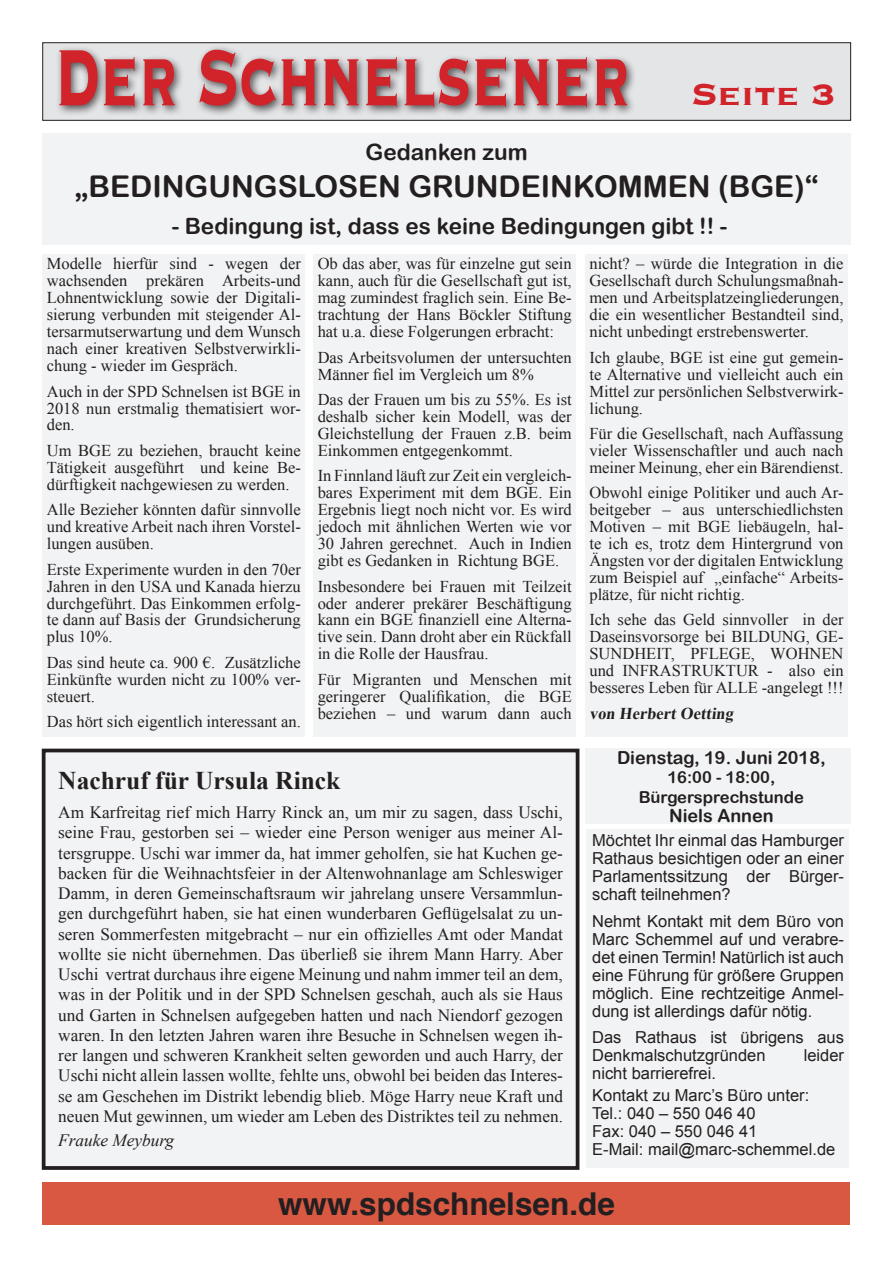
<style>
.page{position:relative;width:893px;height:1263px;background:#fff}
.page>*{position:absolute;margin:0;border:0;box-sizing:border-box;transform-origin:0 0}
.t1{font:700 104.55px "Copperplate";color:#d1232a;scale:.61 1}
.t2{font:700 39px "Copperplate";color:#d1232a}
.t3{font:700 31.5px "Helvetica";color:#231f20}
.t4{font:30px "Arial Rounded MT Bold";color:#231f20}
.t5{font:700 25.5px "Times New Roman";color:#231f20}
.t6{font:22.5px "Arial Rounded MT Bold";color:#231f20}
.t7{font:18px "Arial Rounded MT Bold";color:#231f20}
.t8{font:17.25px/20.2px "Times New Roman";color:#231f20;text-align:justify}
.t9{font:italic 17.25px "Times New Roman";color:#231f20}
.t10{font:16.5px/17px "Times New Roman";color:#231f20;text-align:justify}
.t11{font:16.5px/18px "Arial";color:#231f20}
.t12{font:16.5px/19.5px "Arial Rounded MT Bold";color:#231f20;text-align:center}
.t13{font:700 16.5px "Times New Roman";color:#231f20}
</style>
<div class="page">
<div style="left:43px;top:133px;width:808px;height:111px;background:#f2f3f4"></div>
<div style="left:43px;top:254px;width:262px;height:482px;background:#f2f3f4"></div>
<div style="left:313px;top:254px;width:263px;height:482px;background:#f2f3f4"></div>
<div style="left:585px;top:254px;width:263px;height:482px;background:#f2f3f4"></div>
<div style="left:43px;top:1182px;width:807px;height:43px;background:#d95842"></div>
<div style="left:43px;top:43px;width:808px;height:77px;background:#e4e5e7"></div>
<div style="left:55px;top:44px;width:582px;height:74px;background:#231f20;opacity:.75"></div>
<div style="left:44px;top:750px;width:534px;height:418px;background:#f2f3f4"></div>
<div style="left:42px;top:749px;width:537px;height:421px;border:4px solid #231f20"></div>
<div style="left:586px;top:830px;width:262px;height:338px;background:#f2f3f4"></div>
<div style="left:585px;top:749px;width:265px;height:75px;background:#f2f3f4"></div>
<h1 class="t1" style="left:54px;top:8px;width:945px">Der Schnelsener</h1>
<h2 class="t2" style="left:691px;top:68px;width:146px">Seite 3</h2>
<h3 class="t6" style="left:366px;top:139px;width:164px">Gedanken zum</h3>
<h3 class="t4" style="left:75px;top:168px;width:745px">„BEDINGUNGSLOSEN GRUNDEINKOMMEN (BGE)“</h3>
<h3 class="t6" style="left:172px;top:212px;width:557px">- Bedingung ist, dass es keine Bedingungen gibt !! -</h3>
<p class="t10" style="left:47px;top:255px;width:256px">Modelle hierfür sind - wegen der wachsenden prekären Arbeits-und Lohnentwicklung sowie der Digitali&shy;sierung verbunden mit steigender Al&shy;tersarmutserwartung und dem Wunsch nach einer kreativen Selbstverwirkli&shy;chung - wieder im Gespräch.</p>
<p class="t10" style="left:47px;top:382px;width:256px">Auch in der SPD Schnelsen ist BGE in 2018 nun erstmalig thematisiert wor&shy;den.</p>
<p class="t10" style="left:47px;top:442px;width:256px">Um BGE zu beziehen, braucht keine Tätigkeit ausgeführt und keine Be&shy;dürftigkeit nachgewiesen zu werden.</p>
<p class="t10" style="left:47px;top:501px;width:256px">Alle Bezieher könnten dafür sinnvolle und kreative Arbeit nach ihren Vorstel&shy;lungen ausüben.</p>
<p class="t10" style="left:47px;top:560px;width:256px">Erste Experimente wurden in den 70er Jahren in den USA und Kanada hierzu durchgeführt. Das Einkommen erfolg&shy;te dann auf Basis der Grundsicherung plus 10%.</p>
<p class="t10" style="left:47px;top:654px;width:256px">Das sind heute ca. 900 €. Zusätzliche Einkünfte wurden nicht zu 100% ver&shy;steuert.</p>
<p class="t10" style="left:47px;top:713px;width:256px">Das hört sich eigentlich interessant an.</p>
<p class="t10" style="left:318px;top:255px;width:256px">Ob das aber, was für einzelne gut sein kann, auch für die Gesellschaft gut ist, mag zumindest fraglich sein. Eine Be&shy;trachtung der Hans Böckler Stiftung hat u.a. diese Folgerungen erbracht:</p>
<p class="t10" style="left:318px;top:348px;width:256px">Das Arbeitsvolumen der untersuchten<br>Männer fiel im Vergleich um 8%</p>
<p class="t10" style="left:318px;top:391px;width:256px">Das der Frauen um bis zu 55%. Es ist deshalb sicher kein Modell, was der Gleichstellung der Frauen z.B. beim Einkommen entgegenkommt.</p>
<p class="t10" style="left:318px;top:467px;width:256px">In Finnland läuft zur Zeit ein vergleich&shy;bares Experiment mit dem BGE. Ein Ergebnis liegt noch nicht vor. Es wird jedoch mit ähnlichen Werten wie vor 30 Jahren gerechnet. Auch in Indien gibt es Gedanken in Richtung BGE.</p>
<p class="t10" style="left:318px;top:577px;width:256px">Insbesondere bei Frauen mit Teilzeit oder anderer prekärer Beschäftigung kann ein BGE finanziell eine Alterna&shy;tive sein. Dann droht aber ein Rückfall in die Rolle der Hausfrau.</p>
<p class="t10" style="left:318px;top:671px;width:256px">Für Migranten und Menschen mit geringerer Qualifikation, die BGE beziehen – und warum dann auch</p>
<p class="t10" style="left:589px;top:255px;width:256px">nicht? – würde die Integration in die Gesellschaft durch Schulungsmaßnah&shy;men und Arbeitsplatzeingliederungen, die ein wesentlicher Bestandteil sind, nicht unbedingt erstrebenswerter.</p>
<p class="t10" style="left:589px;top:348px;width:256px">Ich glaube, BGE ist eine gut gemein&shy;te Alternative und vielleicht auch ein Mittel zur persönlichen Selbstverwirk&shy;lichung.</p>
<p class="t10" style="left:589px;top:425px;width:256px">Für die Gesellschaft, nach Auffassung vieler Wissenschaftler und auch nach meiner Meinung, eher ein Bärendienst.</p>
<p class="t10" style="left:589px;top:484px;width:256px">Obwohl einige Politiker und auch Ar&shy;beitgeber – aus unterschiedlichsten Motiven – mit BGE liebäugeln, hal&shy;te ich es, trotz dem Hintergrund von Ängsten vor der digitalen Entwicklung zum Beispiel auf „einfache“ Arbeits&shy;plätze, für nicht richtig.</p>
<p class="t10" style="left:589px;top:611px;width:256px">Ich sehe das Geld sinnvoller in der Daseinsvorsorge bei BILDUNG, GE-SUNDHEIT, PFLEGE, WOHNEN und INFRASTRUKTUR - also ein besseres Leben für ALLE -angelegt !!!</p>
<p class="t13" style="left:589px;top:702px;width:148px">von Herbert Oetting</p>
<h3 class="t5" style="left:58px;top:763px;width:284px">Nachruf für Ursula Rinck</h3>
<p class="t8" style="left:58px;top:802px;width:506px">Am Karfreitag rief mich Harry Rinck an, um mir zu sagen, dass Uschi, seine Frau, gestorben sei – wieder eine Person weniger aus meiner Al&shy;tersgruppe. Uschi war immer da, hat immer geholfen, sie hat Kuchen ge&shy;backen für die Weihnachtsfeier in der Altenwohnanlage am Schleswiger Damm, in deren Gemeinschaftsraum wir jahrelang unsere Versammlun&shy;gen durchgeführt haben, sie hat einen wunderbaren Geflügelsalat zu un&shy;seren Sommerfesten mitgebracht – nur ein offizielles Amt oder Mandat wollte sie nicht übernehmen. Das überließ sie ihrem Mann Harry. Aber Uschi vertrat durchaus ihre eigene Meinung und nahm immer teil an dem, was in der Politik und in der SPD Schnelsen geschah, auch als sie Haus und Garten in Schnelsen aufgegeben hatten und nach Niendorf gezogen waren. In den letzten Jahren waren ihre Besuche in Schnelsen wegen ih&shy;rer langen und schweren Krankheit selten geworden und auch Harry, der Uschi nicht allein lassen wollte, fehlte uns, obwohl bei beiden das Interes&shy;se am Geschehen im Distrikt lebendig blieb. Möge Harry neue Kraft und neuen Mut gewinnen, um wieder am Leben des Distriktes teil zu nehmen.</p>
<p class="t9" style="left:58px;top:1129px;width:117px">Frauke Meyburg</p>
<p class="t7" style="left:617px;top:746px;width:210px">Dienstag, 19. Juni 2018,</p>
<p class="t12" style="left:639px;top:767px;width:167px">16:00 - 18:00,<br>Bürgersprechstunde</p>
<p class="t7" style="left:669px;top:805px;width:106px">Niels Annen</p>
<p class="t11" style="left:592px;top:831px;width:253px;text-align:justify">Möchtet Ihr einmal das Hamburger Rathaus besichtigen oder an einer Parlamentssitzung der Bürger&shy;schaft teilnehmen?</p>
<p class="t11" style="left:592px;top:912px;width:253px;text-align:justify">Nehmt Kontakt mit dem Büro von Marc Schemmel auf und verabre&shy;det einen Termin! Natürlich ist auch eine Führung für größere Gruppen möglich. Eine rechtzeitige Anmel&shy;dung ist allerdings dafür nötig.</p>
<p class="t11" style="left:592px;top:1028px;width:253px">Das Rathaus ist übrigens aus<br>Denkmalschutzgründen</p>
<p class="t11" style="left:804px;top:1046px;width:42px">leider</p>
<p class="t11" style="left:592px;top:1062px;width:219px;line-height:22.2px">nicht barrierefrei.<br>Kontakt zu Marc’s Büro unter:</p>
<p class="t11" style="left:592px;top:1105px;width:245px">Tel.: 040 – 550 046 40<br>Fax: 040 – 550 046 41<br>E-Mail: mail@marc-schemmel.de</p>
<h3 class="t3" style="left:278px;top:1178px;width:338px">www.spdschnelsen.de</h3>
</div>
